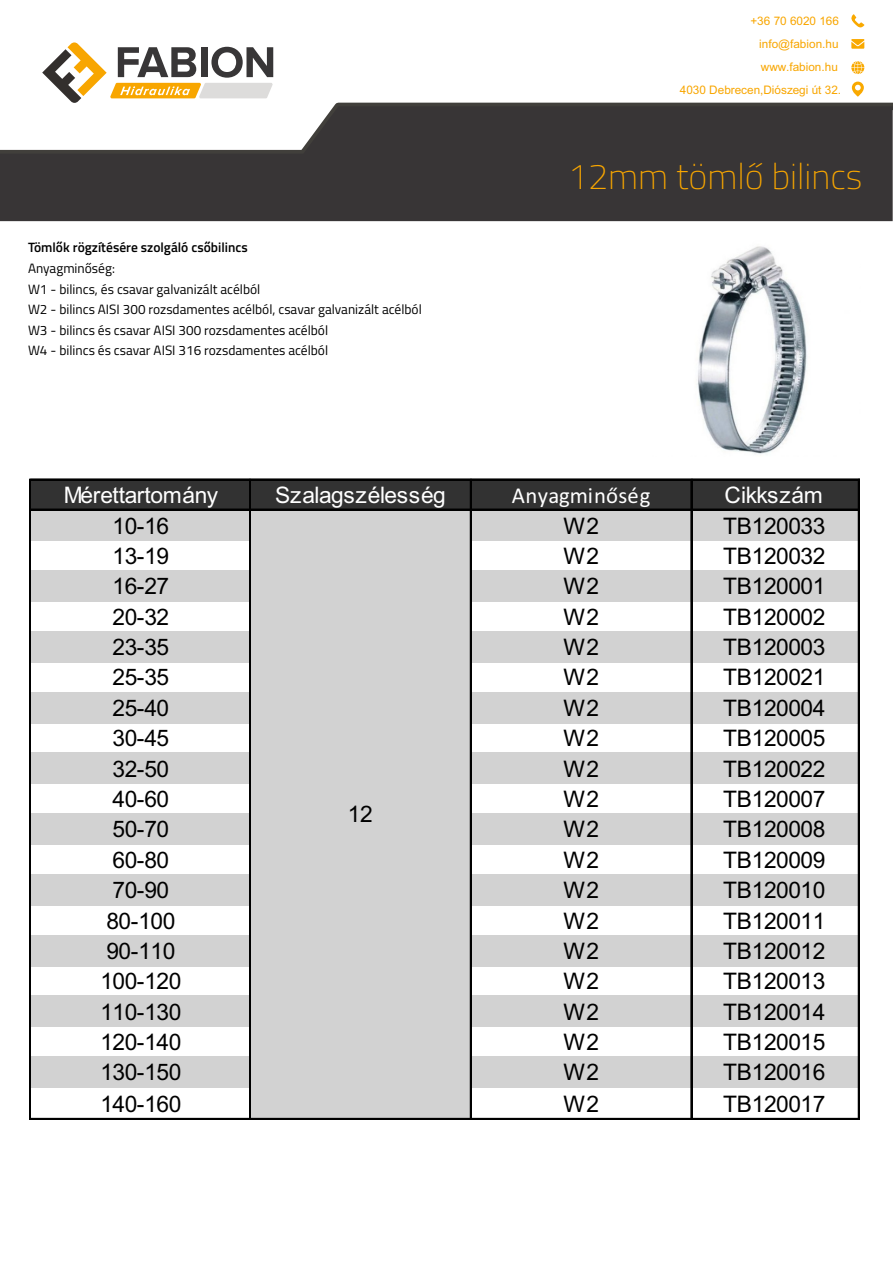
<style>
.page{position:relative;width:893px;height:1263px;background:#fff}
.page>*{position:absolute;margin:0;border:0;box-sizing:border-box;transform-origin:0 0}
.t1{font:100 36px "Titillium Web";color:#f8a600}
.t2{font:22.8px "Arial";letter-spacing:-.02em;color:#000}
.t3{font:22.8px "Arial";letter-spacing:-.02em;color:#fff}
.t4{font:22.8px "Calibri";letter-spacing:.01em;color:#fff}
.t5{font:13.5px/20.5px "Titillium Web";color:#000}
.t6{font:600 13.5px "Titillium Web";color:#000}
.t7{font:11.7px "Arial";color:#f8a600}
</style>
<div class="page">
<svg style="left:334px;top:102px;width:559px;height:4px;background:#5f5e5a"></svg>
<svg style="left:42px;top:42px;width:231px;height:61px"></svg>
<svg style="left:0;top:106px;width:893px;height:115px;background:#535051"></svg>
<svg style="left:852px;top:82px;width:12px;height:15px"></svg>
<svg style="left:851px;top:61px;width:13px;height:13px"></svg>
<svg style="left:851px;top:14px;width:13px;height:14px"></svg>
<svg style="left:851px;top:39px;width:13px;height:10px"></svg>
<div style="left:31px;top:480px;width:829px;height:31px;background:#323232"></div>
<div style="left:31px;top:509px;width:829px;height:32px;background:#d2d2d2"></div>
<div style="left:250px;top:540px;width:222px;height:32px;background:#d2d2d2"></div>
<div style="left:31px;top:570px;width:829px;height:32px;background:#d2d2d2"></div>
<div style="left:250px;top:600px;width:222px;height:32px;background:#d2d2d2"></div>
<div style="left:31px;top:631px;width:829px;height:32px;background:#d2d2d2"></div>
<div style="left:250px;top:661px;width:222px;height:32px;background:#d2d2d2"></div>
<div style="left:31px;top:691px;width:829px;height:32px;background:#d2d2d2"></div>
<div style="left:250px;top:722px;width:222px;height:32px;background:#d2d2d2"></div>
<div style="left:31px;top:752px;width:829px;height:32px;background:#d2d2d2"></div>
<div style="left:250px;top:783px;width:222px;height:31px;background:#d2d2d2"></div>
<div style="left:31px;top:813px;width:829px;height:32px;background:#d2d2d2"></div>
<div style="left:250px;top:843px;width:222px;height:32px;background:#d2d2d2"></div>
<div style="left:31px;top:874px;width:829px;height:32px;background:#d2d2d2"></div>
<div style="left:250px;top:904px;width:222px;height:32px;background:#d2d2d2"></div>
<div style="left:31px;top:934px;width:829px;height:32px;background:#d2d2d2"></div>
<div style="left:250px;top:965px;width:222px;height:32px;background:#d2d2d2"></div>
<div style="left:31px;top:995px;width:829px;height:32px;background:#d2d2d2"></div>
<div style="left:250px;top:1026px;width:222px;height:31px;background:#d2d2d2"></div>
<div style="left:31px;top:1056px;width:829px;height:32px;background:#d2d2d2"></div>
<div style="left:250px;top:1086px;width:222px;height:34px;background:#d2d2d2"></div>
<hr style="left:31px;top:1118px;width:829px;height:2px;background:#000">
<hr style="left:29px;top:479px;width:2px;height:641px;background:#000">
<hr style="left:250px;top:480px;width:1px;height:640px;background:#000">
<hr style="left:249px;top:480px;width:1px;height:640px;background:#000">
<hr style="left:470px;top:480px;width:2px;height:640px;background:#000">
<hr style="left:691px;top:480px;width:1px;height:640px;background:#000">
<hr style="left:858px;top:480px;width:2px;height:640px;background:#000">
<hr style="left:31px;top:479px;width:829px;height:1px;background:#000">
<hr style="left:31px;top:509px;width:829px;height:2px;background:#000">
<hr style="left:31px;top:508px;width:829px;height:2px;background:#000">
<img style="left:697px;top:246px;width:110px;height:208px">
<p class="t7" style="left:750px;top:16px;width:90px">+36 70 6020 166</p>
<p class="t7" style="left:759px;top:39px;width:81px">info@fabion.hu</p>
<p class="t7" style="left:761px;top:63px;width:79px">www.fabion.hu</p>
<p class="t7" style="left:680px;top:85px;width:163px">4030 Debrecen,Diószegi út 32.</p>
<p class="t6" style="left:28px;top:237px;width:221px">Tömlők rögzítésére szolgáló csőbilincs</p>
<p class="t5" style="left:28px;top:258px;width:395px">Anyagminőség:<br>W1 - bilincs, és csavar galvanizált acélból<br>W2 - bilincs AISI 300 rozsdamentes acélból, csavar galvanizált acélból W3 - bilincs és csavar AISI 300 rozsdamentes acélból<br>W4 - bilincs és csavar AISI 316 rozsdamentes acélból</p>
<h1 class="t1" style="left:568px;top:149px;width:296px">12mm tömlő bilincs</h1>
<p class="t3" style="left:64px;top:487px;width:156px">Mérettartomány</p>
<p class="t3" style="left:275px;top:487px;width:172px">Szalagszélesség</p>
<p class="t4" style="left:512px;top:486px;width:140px">Anyagminőség</p>
<p class="t3" style="left:724px;top:487px;width:100px">Cikkszám</p>
<p class="t2" style="left:113px;top:517px;width:58px">10-16</p>
<p class="t2" style="left:564px;top:517px;width:37px">W2</p>
<p class="t2" style="left:723px;top:517px;width:104px">TB120033</p>
<p class="t2" style="left:113px;top:547px;width:58px">13-19</p>
<p class="t2" style="left:564px;top:547px;width:37px">W2</p>
<p class="t2" style="left:723px;top:547px;width:104px">TB120032</p>
<p class="t2" style="left:113px;top:578px;width:58px">16-27</p>
<p class="t2" style="left:564px;top:578px;width:37px">W2</p>
<p class="t2" style="left:723px;top:578px;width:104px">TB120001</p>
<p class="t2" style="left:113px;top:608px;width:58px">20-32</p>
<p class="t2" style="left:564px;top:608px;width:37px">W2</p>
<p class="t2" style="left:723px;top:608px;width:104px">TB120002</p>
<p class="t2" style="left:113px;top:638px;width:58px">23-35</p>
<p class="t2" style="left:564px;top:638px;width:37px">W2</p>
<p class="t2" style="left:723px;top:638px;width:104px">TB120003</p>
<p class="t2" style="left:113px;top:669px;width:58px">25-35</p>
<p class="t2" style="left:564px;top:669px;width:37px">W2</p>
<p class="t2" style="left:723px;top:669px;width:104px">TB120021</p>
<p class="t2" style="left:113px;top:699px;width:58px">25-40</p>
<p class="t2" style="left:564px;top:699px;width:37px">W2</p>
<p class="t2" style="left:723px;top:699px;width:104px">TB120004</p>
<p class="t2" style="left:113px;top:730px;width:58px">30-45</p>
<p class="t2" style="left:564px;top:730px;width:37px">W2</p>
<p class="t2" style="left:723px;top:730px;width:104px">TB120005</p>
<p class="t2" style="left:113px;top:760px;width:58px">32-50</p>
<p class="t2" style="left:564px;top:760px;width:37px">W2</p>
<p class="t2" style="left:723px;top:760px;width:104px">TB120022</p>
<p class="t2" style="left:113px;top:790px;width:58px">40-60</p>
<p class="t2" style="left:564px;top:790px;width:37px">W2</p>
<p class="t2" style="left:723px;top:790px;width:104px">TB120007</p>
<p class="t2" style="left:113px;top:821px;width:58px">50-70</p>
<p class="t2" style="left:564px;top:821px;width:37px">W2</p>
<p class="t2" style="left:723px;top:821px;width:104px">TB120008</p>
<p class="t2" style="left:113px;top:851px;width:58px">60-80</p>
<p class="t2" style="left:564px;top:851px;width:37px">W2</p>
<p class="t2" style="left:723px;top:851px;width:104px">TB120009</p>
<p class="t2" style="left:113px;top:881px;width:58px">70-90</p>
<p class="t2" style="left:564px;top:881px;width:37px">W2</p>
<p class="t2" style="left:723px;top:881px;width:104px">TB120010</p>
<p class="t2" style="left:106px;top:912px;width:70px">80-100</p>
<p class="t2" style="left:564px;top:912px;width:37px">W2</p>
<p class="t2" style="left:723px;top:912px;width:104px">TB120011</p>
<p class="t2" style="left:106px;top:942px;width:70px">90-110</p>
<p class="t2" style="left:564px;top:942px;width:37px">W2</p>
<p class="t2" style="left:723px;top:942px;width:104px">TB120012</p>
<p class="t2" style="left:100px;top:973px;width:83px">100-120</p>
<p class="t2" style="left:564px;top:973px;width:37px">W2</p>
<p class="t2" style="left:723px;top:973px;width:104px">TB120013</p>
<p class="t2" style="left:100px;top:1003px;width:83px">110-130</p>
<p class="t2" style="left:564px;top:1003px;width:37px">W2</p>
<p class="t2" style="left:723px;top:1003px;width:104px">TB120014</p>
<p class="t2" style="left:100px;top:1033px;width:83px">120-140</p>
<p class="t2" style="left:564px;top:1033px;width:37px">W2</p>
<p class="t2" style="left:723px;top:1033px;width:104px">TB120015</p>
<p class="t2" style="left:100px;top:1064px;width:83px">130-150</p>
<p class="t2" style="left:564px;top:1064px;width:37px">W2</p>
<p class="t2" style="left:723px;top:1064px;width:104px">TB120016</p>
<p class="t2" style="left:100px;top:1096px;width:83px">140-160</p>
<p class="t2" style="left:564px;top:1096px;width:37px">W2</p>
<p class="t2" style="left:723px;top:1096px;width:104px">TB120017</p>
<p class="t2" style="left:348px;top:805px;width:26px">12</p>
</div>
